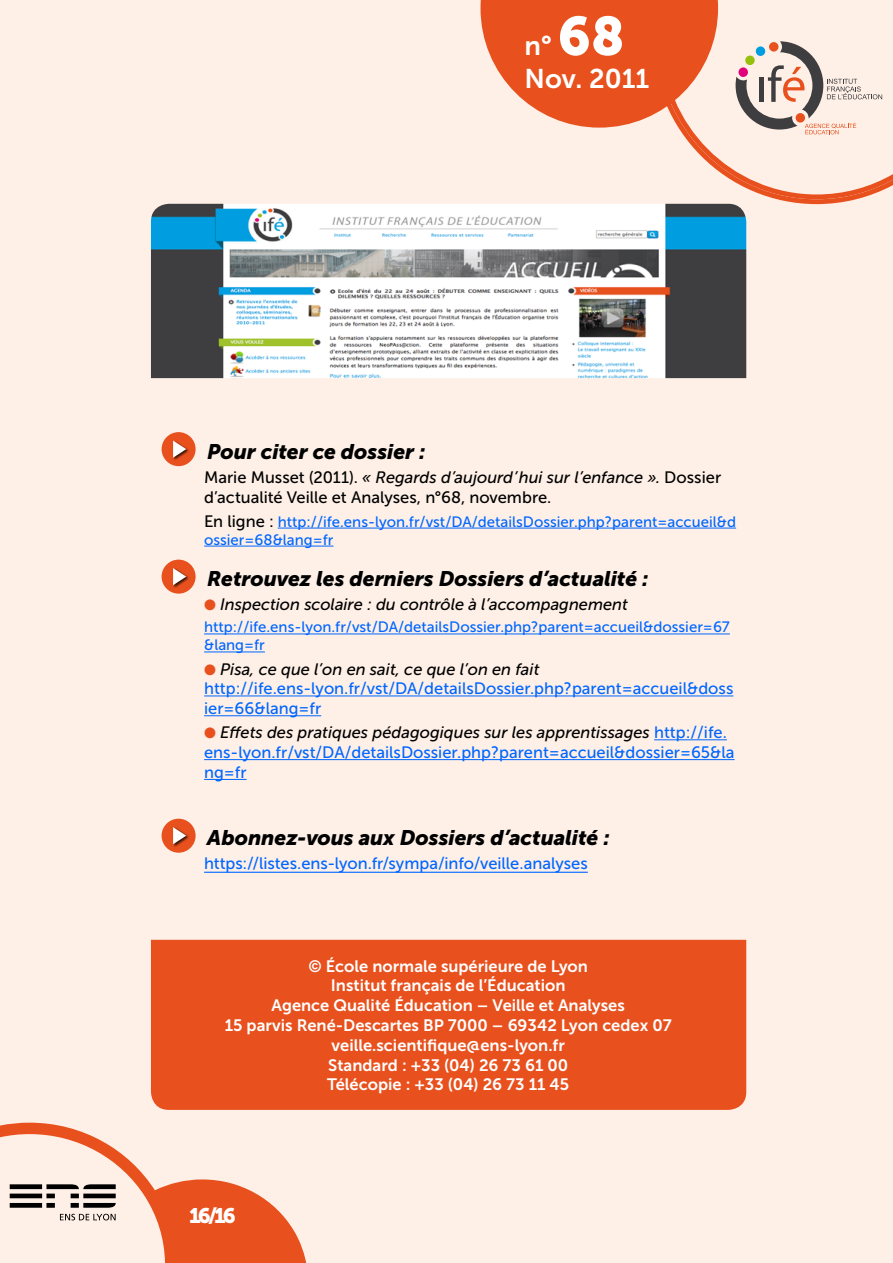
<style>
.page{position:relative;width:893px;height:1263px;background:#fef0e7}
.page>*{position:absolute;margin:0;border:0;box-sizing:border-box;transform-origin:0 0}
.t1{font:27px/32.4px "Museo Sans 700";color:#fff}
.t2{font:italic 21px "Museo Sans 900";letter-spacing:-.005em;color:#000}
.t3{font:21px "Museo Sans 900";color:#fff}
.t4{font:16.5px/19.8px "Museo Sans 500";color:#06f}
.t5{font:16.5px/19.8px "Museo Sans 700";color:#fff;text-align:center}
.t6{font:16.5px/19.8px "Museo Sans 500";color:#000}
.t7{font:italic 16.5px "Museo Sans 500";color:#000}
.t8{font:15px/18px "Museo Sans 500";color:#06f}
.s1{font-family:"Museo Sans 900";font-size:54px}
.s2{font-style:italic}
.s3{font-size:16.5px;color:#000}
.s4{color:#e8511e}
.s5{font-style:italic;color:#000}
</style>
<div class="page">
<svg style="left:480px;top:0;width:173px;height:128px;background:#eb693c"></svg>
<svg style="left:653px;top:0;width:204px;height:204px"></svg>
<svg style="left:658px;top:0;width:235px;height:199px"></svg>
<svg style="left:0;top:1123px;width:306px;height:140px"></svg>
<svg style="left:736px;top:41px;width:146px;height:93px"></svg>
<div style="left:745px;top:55px;width:10px;height:10px;background:#97bf0d;border-radius:50%"></div>
<div style="left:755px;top:46px;width:10px;height:10px;background:#009ee0;border-radius:50%"></div>
<div style="left:769px;top:42px;width:10px;height:10px;background:#e8511e;border-radius:50%"></div>
<div style="left:795px;top:113px;width:10px;height:10px;background:#e8511e;border-radius:50%"></div>
<svg style="left:738px;top:67px;width:10px;height:10px"></svg>
<div style="left:151px;top:940px;width:595px;height:170px;background:#e8511e"></div>
<hr style="left:278px;top:528px;width:458px;height:1px;background:#06f">
<hr style="left:204px;top:546px;width:129px;height:1px;background:#06f">
<hr style="left:204px;top:633px;width:526px;height:1px;background:#06f">
<hr style="left:204px;top:651px;width:61px;height:1px;background:#06f">
<hr style="left:204px;top:695px;width:529px;height:1px;background:#06f">
<hr style="left:204px;top:715px;width:117px;height:1px;background:#06f">
<hr style="left:654px;top:739px;width:73px;height:1px;background:#06f">
<hr style="left:204px;top:759px;width:531px;height:1px;background:#06f">
<hr style="left:204px;top:779px;width:43px;height:1px;background:#06f">
<hr style="left:204px;top:872px;width:384px;height:1px;background:#06f">
<div style="left:162px;top:432px;width:34px;height:34px;background:#e8511e;border-radius:50%"></div>
<div style="left:173px;top:440px;width:17px;height:21px;background:#000;opacity:.75"></div>
<svg style="left:173px;top:441px;width:13px;height:17px"></svg>
<div style="left:162px;top:560px;width:34px;height:34px;background:#e8511e;border-radius:50%"></div>
<div style="left:173px;top:568px;width:17px;height:21px;background:#000;opacity:.75"></div>
<svg style="left:173px;top:568px;width:13px;height:17px"></svg>
<div style="left:162px;top:819px;width:34px;height:34px;background:#e8511e;border-radius:50%"></div>
<div style="left:173px;top:827px;width:17px;height:21px;background:#000;opacity:.75"></div>
<svg style="left:173px;top:827px;width:13px;height:17px"></svg>
<img style="left:151px;top:204px;width:595px;height:174px">
<h1 class="t1" style="left:525px;top:30px;width:126px">n° <span class="s1">68<br></span>Nov. 2011</h1>
<p class="t2" style="left:207px;top:439px;width:220px">Pour citer ce dossier :</p>
<p class="t6" style="left:204px;top:467px;width:519px">Marie Musset (2011). <span class="s2">« Regards d’aujourd’hui sur l’enfance ».</span> Dossier d’actualité Veille et Analyses, n°68, novembre.</p>
<p class="t8" style="left:204px;top:512px;width:533px"><span class="s3">En ligne :</span> http://ife.ens-lyon.fr/vst/DA/detailsDossier.php?parent=accueil&amp;d ossier=68&amp;lang=fr</p>
<p class="t2" style="left:207px;top:567px;width:443px">Retrouvez les derniers Dossiers d’actualité :</p>
<p class="t7" style="left:204px;top:595px;width:425px"><span class="s4">●</span> Inspection scolaire : du contrôle à l’accompagnement</p>
<p class="t8" style="left:204px;top:618px;width:527px">http://ife.ens-lyon.fr/vst/DA/detailsDossier.php?parent=accueil&amp;dossier=67 &amp;lang=fr</p>
<p class="t4" style="left:204px;top:659px;width:531px"><span class="s4">●</span> <span class="s5">Pisa, ce que l’on en sait, ce que l’on en fait </span>http://ife.ens-lyon.fr/vst/DA/detailsDossier.php?parent=accueil&amp;doss ier=66&amp;lang=fr</p>
<p class="t4" style="left:204px;top:723px;width:532px"><span class="s4">●</span> <span class="s5">Effets des pratiques pédagogiques sur les apprentissages</span> http://ife. ens-lyon.fr/vst/DA/detailsDossier.php?parent=accueil&amp;dossier=65&amp;la ng=fr</p>
<p class="t2" style="left:207px;top:826px;width:404px">Abonnez-vous aux Dossiers d’actualité :</p>
<p class="t4" style="left:204px;top:854px;width:385px">https://listes.ens-lyon.fr/sympa/info/veille.analyses</p>
<p class="t5" style="left:225px;top:956px;width:448px">© École normale supérieure de Lyon<br>Institut français de l’Éducation<br>Agence Qualité Éducation – Veille et Analyses<br>15 parvis René-Descartes BP 7000 – 69342 Lyon cedex 07 veille.scientifique@ens-lyon.fr<br>Standard : +33 (04) 26 73 61 00<br>Télécopie : +33 (04) 26 73 11 45</p>
<p class="t3" style="left:189px;top:1204px;width:48px">16/16</p>
</div>
